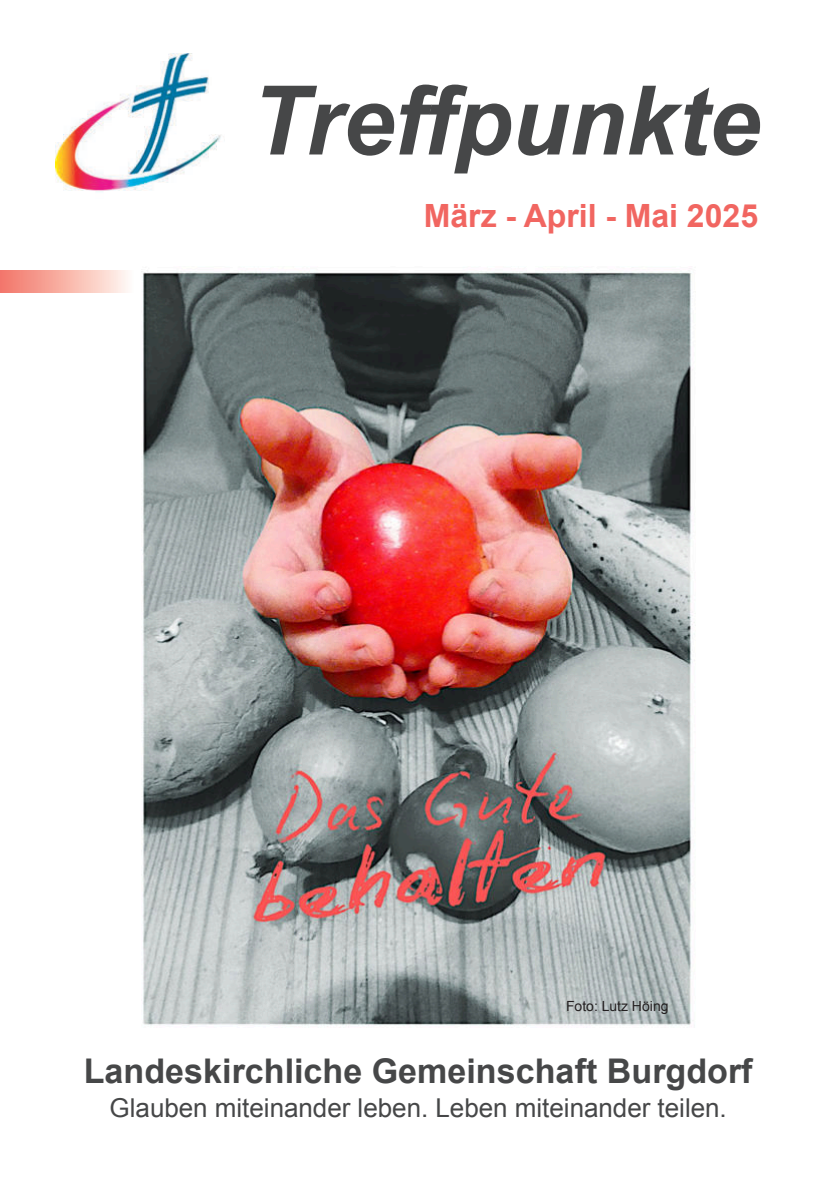
<style>
.page{position:relative;width:840px;height:1191px;background:#fff}
.page>*{position:absolute;margin:0;border:0;box-sizing:border-box;transform-origin:0 0}
.t1{font:italic 700 96px "Arial";color:#464748}
.t2{font:700 34px "Arial";color:#464748}
.t3{font:700 32px "Arial";color:#f16661}
.t4{font:26px "Arial";color:#464748}
.t5{font:14px "Arial";color:#231f20}
</style>
<div class="page">
<img style="left:78px;top:272px;width:618px;height:754px">
<img style="left:56px;top:54px;width:165px;height:138px">
<div style="left:0;top:270px;width:133px;height:22px;background:linear-gradient(to right,#f27465,#fffaf3)"></div>
<h1 class="t1" style="left:251px;top:85px;width:510px">Treffpunkte</h1>
<p class="t3" style="left:423px;top:204px;width:335px">März - April - Mai 2025</p>
<p class="t5" style="left:565px;top:1000px;width:104px">Foto: Lutz Höing</p>
<h2 class="t2" style="left:84px;top:1058px;width:670px">Landeskirchliche Gemeinschaft Burgdorf</h2>
<p class="t4" style="left:109px;top:1098px;width:618px">Glauben miteinander leben. Leben miteinander teilen.</p>
</div>
